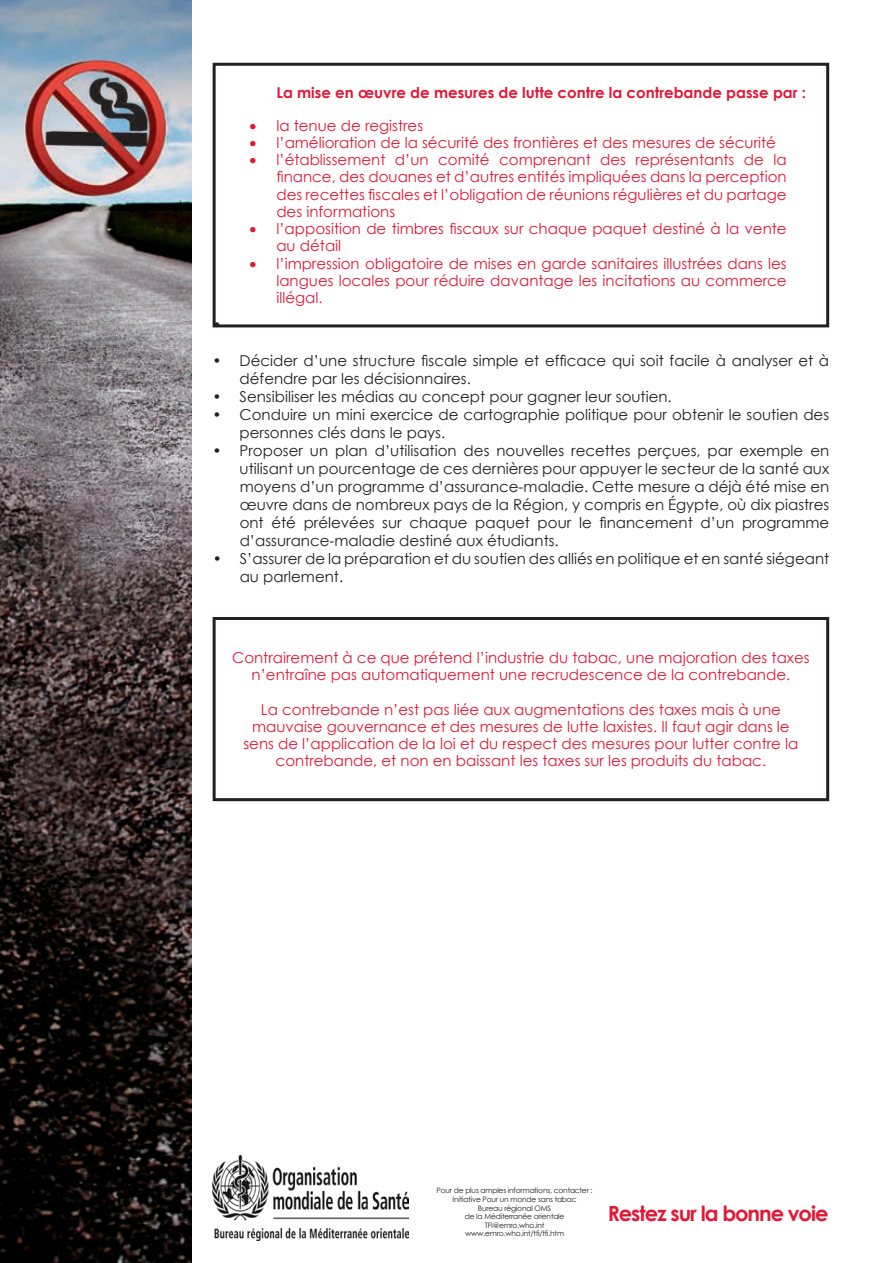
<style>
.page{position:relative;width:893px;height:1263px;background:#fff}
.page>*{position:absolute;margin:0;border:0;box-sizing:border-box;transform-origin:0 0}
.t1{font:700 21px "Century Gothic";letter-spacing:-.05em;color:#e31837}
.t2{font:15px/17.2px "Century Gothic";color:#e31837}
.t3{font:15px/18px "Century Gothic";color:#231f20}
.t4{font:700 15px "Century Gothic";color:#e31837}
.t5{font:15px "Symbol";color:#e31837}
.t6{font:7.5px/8.7px "Century Gothic";letter-spacing:-.025em;color:#231f20;text-align:center}
</style>
<div class="page">
<div style="left:213px;top:63px;width:616px;height:264px;border:3px solid #231f20"></div>
<div style="left:213px;top:617px;width:616px;height:184px;border:3px solid #231f20"></div>
<img style="left:0;top:0;width:191px;height:1263px">
<img style="left:213px;top:1156px;width:196px;height:85px">
<p class="t3" style="left:213px;top:315px;width:11px">•</p>
<p class="t3" style="left:213px;top:351px;width:11px">•</p>
<p class="t3" style="left:213px;top:387px;width:11px">•</p>
<p class="t3" style="left:213px;top:405px;width:11px">•</p>
<p class="t3" style="left:213px;top:441px;width:11px">•</p>
<p class="t3" style="left:213px;top:549px;width:11px">•</p>
<p class="t5" style="left:249px;top:116px;width:8px">•</p>
<p class="t5" style="left:249px;top:133px;width:8px">•</p>
<p class="t5" style="left:249px;top:150px;width:8px">•</p>
<p class="t5" style="left:249px;top:219px;width:8px">•</p>
<p class="t5" style="left:249px;top:254px;width:8px">•</p>
<p class="t4" style="left:276px;top:83px;width:531px">La mise en œuvre de mesures de lutte contre la contrebande passe par :</p>
<p class="t2" style="left:276px;top:116px;width:148px">la tenue de registres</p>
<p class="t2" style="left:276px;top:134px;width:501px">’l amélioration de la sécurité des frontières et des mesures de sécurité</p>
<p class="t2" style="left:276px;top:151px;width:111px">’l établissement</p>
<p class="t2" style="left:395px;top:151px;width:35px">d’un</p>
<p class="t2" style="left:438px;top:151px;width:53px">comité</p>
<p class="t2" style="left:499px;top:151px;width:93px">comprenant</p>
<p class="t2" style="left:600px;top:151px;width:27px">des</p>
<p class="t2" style="left:636px;top:151px;width:100px">représentants</p>
<p class="t2" style="left:744px;top:151px;width:22px">de</p>
<p class="t2" style="left:773px;top:151px;width:15px">la</p>
<p class="t2" style="left:276px;top:168px;width:512px">finance, des douanes et d’autres entités impliquées dans la perception des recettes fiscales et ’l obligation de réunions régulières et du partage des informations<br>’l apposition de timbres fiscaux sur chaque paquet destiné à la vente</p>
<p class="t2" style="left:276px;top:237px;width:512px">au détail<br>’l impression obligatoire de mises en garde sanitaires illustrées dans les</p>
<p class="t2" style="left:276px;top:272px;width:512px">langues locales pour réduire davantage les incitations au commerce illégal.</p>
<p class="t3" style="left:240px;top:351px;width:591px">Décider d’une structure fiscale simple et efficace qui soit facile à analyser et à</p>
<p class="t3" style="left:240px;top:369px;width:434px">défendre par les décisionnaires.<br>Sensibiliser les médias au concept pour gagner leur soutien.</p>
<p class="t3" style="left:240px;top:405px;width:591px">Conduire un mini exercice de cartographie politique pour obtenir le soutien des</p>
<p class="t3" style="left:240px;top:423px;width:207px">personnes clés dans le pays.</p>
<p class="t3" style="left:240px;top:441px;width:65px">Proposer</p>
<p class="t3" style="left:310px;top:441px;width:20px">un</p>
<p class="t3" style="left:335px;top:441px;width:34px">plan</p>
<p class="t3" style="left:375px;top:441px;width:83px">d’utilisation</p>
<p class="t3" style="left:464px;top:441px;width:27px">des</p>
<p class="t3" style="left:496px;top:441px;width:69px">nouvelles</p>
<p class="t3" style="left:571px;top:441px;width:61px">recettes</p>
<p class="t3" style="left:638px;top:441px;width:65px">perçues,</p>
<p class="t3" style="left:740px;top:441px;width:65px">exemple</p>
<p class="t3" style="left:708px;top:441px;width:26px">par</p>
<p class="t3" style="left:810px;top:441px;width:20px">en</p>
<p class="t3" style="left:240px;top:459px;width:591px;text-align:right">utilisant un pourcentage de ces dernières pour appuyer le secteur de la santé aux moyens d’un programme d’assurance-maladie. Cette mesure a déjà été mise en œuvre dans de nombreux pays de la Région y, compris en Égypte, où dix piastres programme</p>
<p class="t3" style="left:271px;top:513px;width:26px">été</p>
<p class="t3" style="left:304px;top:513px;width:72px">prélevées</p>
<p class="t3" style="left:599px;top:513px;width:95px">financement</p>
<p class="t3" style="left:409px;top:513px;width:60px">chaque</p>
<p class="t3" style="left:579px;top:513px;width:14px">le</p>
<p class="t3" style="left:700px;top:513px;width:35px">d’un</p>
<p class="t3" style="left:240px;top:513px;width:591px">ont<br>d’assurance-maladie destiné aux étudiants.<br>’S assurer de la préparation et du soutien des alliés en politique et en santé siégeant</p>
<p class="t3" style="left:475px;top:513px;width:56px">paquet</p>
<p class="t3" style="left:382px;top:513px;width:21px">sur</p>
<p class="t3" style="left:538px;top:513px;width:35px">pour</p>
<p class="t3" style="left:240px;top:567px;width:105px">au parlement.</p>
<p class="t2" style="left:232px;top:649px;width:579px;text-align:center">Contrairement à ce que prétend ’l industrie du tabac, une majoration des taxes n’entraîne pas automatiquement une recrudescence de la contrebande.</p>
<p class="t2" style="left:243px;top:700px;width:556px;text-align:center">La contrebande n’est pas liée aux augmentations des taxes mais à une mauvaise gouvernance et des mesures de lutte laxistes. Il faut agir dans le sens de ’l application de la loi et du respect des mesures pour lutter contre la contrebande, et non en baissant les taxes sur les produits du tabac.</p>
<p class="t6" style="left:437px;top:1186px;width:158px">Pour de plus amples informations, contacter :<br>Initiative Pour un monde sans tabac<br>Bureau régional OMS<br>de la Méditerranée orientale<br>TFI@emro.who.int www.emro.who.int/tfi/tfi.htm</p>
<h1 class="t1" style="left:608px;top:1200px;width:222px">Restez sur la bonne voie</h1>
</div>
